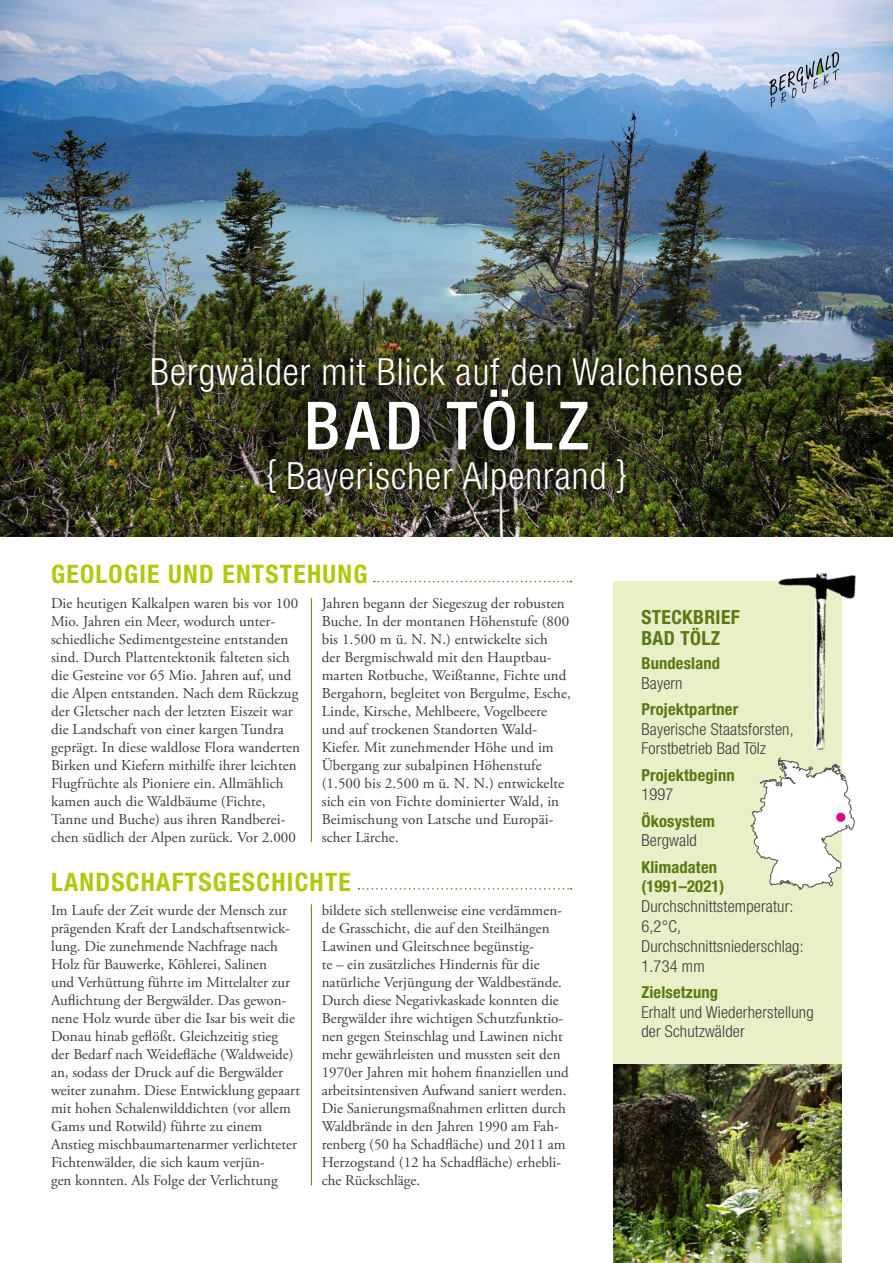
<style>
.page{position:relative;width:893px;height:1263px;background:#fff}
.page>*{position:absolute;margin:0;border:0;box-sizing:border-box;transform-origin:0 0}
.t1{font:500 condensed 66.75px "Helvetica Neue LT Pro";letter-spacing:.08em;color:#fff}
.t2{font:300 condensed 37.5px "Helvetica Neue LT Pro";letter-spacing:.03em;color:#fff}
.t3{font:700 condensed 25.5px "Helvetica Neue LT Pro";letter-spacing:.05em;color:#afca0b}
.t4{font:700 condensed 19.5px/21px "Helvetica Neue LT Pro";letter-spacing:.02em;color:#5b7813}
.t5{font:300 condensed 16.5px/19.8px "Helvetica Neue LT Pro";letter-spacing:.01em;color:#3c3c3b}
.t6{font:700 condensed 16.5px/19.8px "Helvetica Neue LT Pro";letter-spacing:.01em;color:#5b7813}
.t7{font:15px/18px "Adobe Garamond Pro";color:#3c3c3b}
</style>
<div class="page">
<img style="left:0;top:0;width:893px;height:537px">
<svg style="left:769px;top:52px;width:70px;height:55px;background:#a6b7ce"></svg>
<svg style="left:374px;top:581px;width:197px;height:1px"></svg>
<svg style="left:358px;top:888px;width:213px;height:1px"></svg>
<div style="left:614px;top:581px;width:228px;height:551px;background:#e9efc6"></div>
<svg style="left:751px;top:761px;width:104px;height:129px"></svg>
<div style="left:836px;top:813px;width:9px;height:9px;background:#e6007d;border-radius:50%"></div>
<hr style="left:311px;top:598px;width:1px;height:244px;background:#5b7813">
<hr style="left:311px;top:904px;width:1px;height:281px;background:#5b7813">
<img style="left:614px;top:1064px;width:228px;height:199px">
<img style="left:219px;top:334px;width:192px;height:191px;border-radius:50%">
<img style="left:336px;top:334px;width:191px;height:191px;border-radius:50%">
<img style="left:434px;top:334px;width:191px;height:191px;border-radius:50%">
<div style="left:143px;top:349px;width:607px;height:52px;background:#000;opacity:.75"></div>
<div style="left:294px;top:376px;width:307px;height:88px;background:#000;opacity:.85"></div>
<div style="left:259px;top:451px;width:375px;height:53px;background:#000;opacity:.75"></div>
<img style="left:707px;top:532px;width:186px;height:229px">
<h2 class="t2" style="left:150px;top:350px;width:594px">Bergwälder mit Blick auf den Walchensee</h2>
<h1 class="t1" style="left:304px;top:385px;width:286px">BAD TÖLZ</h1>
<h2 class="t2" style="left:266px;top:454px;width:362px">{ Bayerischer Alpenrand }</h2>
<h3 class="t3" style="left:51px;top:559px;width:318px">GEOLOGIE UND ENTSTEHUNG</h3>
<p class="t7" style="left:51px;top:595px;width:250px">Die heutigen Kalkalpen waren bis vor 100<br>Mio. Jahren ein Meer, wodurch unter&shy;schiedliche Sedimentgesteine entstanden sind. Durch Plattentektonik falteten sich die Gesteine vor 65 Mio. Jahren auf, und die Alpen entstanden. Nach dem Rückzug der Gletscher nach der letzten Eiszeit war die Landschaft von einer kargen Tundra geprägt. In diese waldlose Flora wanderten Birken und Kiefern mithilfe ihrer leichten Flugfrüchte als Pioniere ein. Allmählich kamen auch die Waldbäume (Fichte, Tanne und Buche) aus ihren Randberei&shy;chen südlich der Alpen zurück. Vor 2.000</p>
<p class="t7" style="left:322px;top:595px;width:251px">Jahren begann der Siegeszug der robusten Buche. In der montanen Höhenstufe (800 bis 1.500 m ü. N. N.) entwickelte sich<br>der Bergmischwald mit den Hauptbau&shy;marten Rotbuche, Weißtanne, Fichte und Bergahorn, begleitet von Bergulme, Esche, Linde, Kirsche, Mehlbeere, Vogelbeere und auf trockenen Standorten Wald-Kiefer. Mit zunehmender Höhe und im Übergang zur subalpinen Höhenstufe (1.500 bis 2.500 m ü. N. N.) entwickelte sich ein von Fichte dominierter Wald, in Beimischung von Latsche und Europäi&shy;scher Lärche.</p>
<h3 class="t3" style="left:51px;top:866px;width:301px">LANDSCHAFTSGESCHICHTE</h3>
<p class="t7" style="left:51px;top:902px;width:250px">Im Laufe der Zeit wurde der Mensch zur prägenden Kraft der Landschaftsentwick&shy;lung. Die zunehmende Nachfrage nach Holz für Bauwerke, Köhlerei, Salinen<br>und Verhüttung führte im Mittelalter zur Auflichtung der Bergwälder. Das gewon&shy;nene Holz wurde über die Isar bis weit die Donau hinab geflößt. Gleichzeitig stieg der Bedarf nach Weidefläche (Waldweide) an, sodass der Druck auf die Bergwälder weiter zunahm. Diese Entwicklung gepaart mit hohen Schalenwilddichten (vor allem Gams und Rotwild) führte zu einem Anstieg mischbaumartenarmer verlichteter Fichtenwälder, die sich kaum verjün-<br>gen konnten. Als Folge der Verlichtung</p>
<p class="t7" style="left:322px;top:902px;width:249px">bildete sich stellenweise eine verdämmen&shy;de Grasschicht, die auf den Steilhängen Lawinen und Gleitschnee begünstig-<br>te – ein zusätzliches Hindernis für die natürliche Verjüngung der Waldbestände.<br>Durch diese Negativkaskade konnten die Bergwälder ihre wichtigen Schutzfunktio&shy;nen gegen Steinschlag und Lawinen nicht mehr gewährleisten und mussten seit den 1970er Jahren mit hohem finanziellen und arbeitsintensiven Aufwand saniert werden.<br>Die Sanierungsmaßnahmen erlitten durch Waldbrände in den Jahren 1990 am Fah&shy;renberg (50 ha Schadfläche) und 2011 am Herzogstand (12 ha Schadfläche) erhebli&shy;che Rückschläge.</p>
<h3 class="t4" style="left:641px;top:606px;width:100px">STECKBRIEF<br>BAD TÖLZ</h3>
<p class="t6" style="left:641px;top:653px;width:80px">Bundesland</p>
<p class="t5" style="left:641px;top:673px;width:43px">Bayern</p>
<p class="t6" style="left:641px;top:699px;width:98px">Projektpartner</p>
<p class="t5" style="left:641px;top:719px;width:154px">Bayerische Staatsforsten,<br>Forstbetrieb Bad Tölz</p>
<p class="t6" style="left:641px;top:765px;width:95px">Projektbeginn</p>
<p class="t5" style="left:641px;top:784px;width:34px">1997</p>
<p class="t6" style="left:641px;top:811px;width:75px">Ökosystem</p>
<p class="t5" style="left:641px;top:830px;width:57px">Bergwald</p>
<p class="t6" style="left:641px;top:857px;width:85px">Klimadaten (1991–2021)</p>
<p class="t5" style="left:641px;top:896px;width:164px">Durchschnittstemperatur:<br>6,2°C,<br>Durchschnittsniederschlag:<br>1.734 mm</p>
<p class="t6" style="left:641px;top:982px;width:78px">Zielsetzung</p>
<p class="t5" style="left:641px;top:1002px;width:174px">Erhalt und Wiederherstellung der Schutzwälder</p>
</div>
